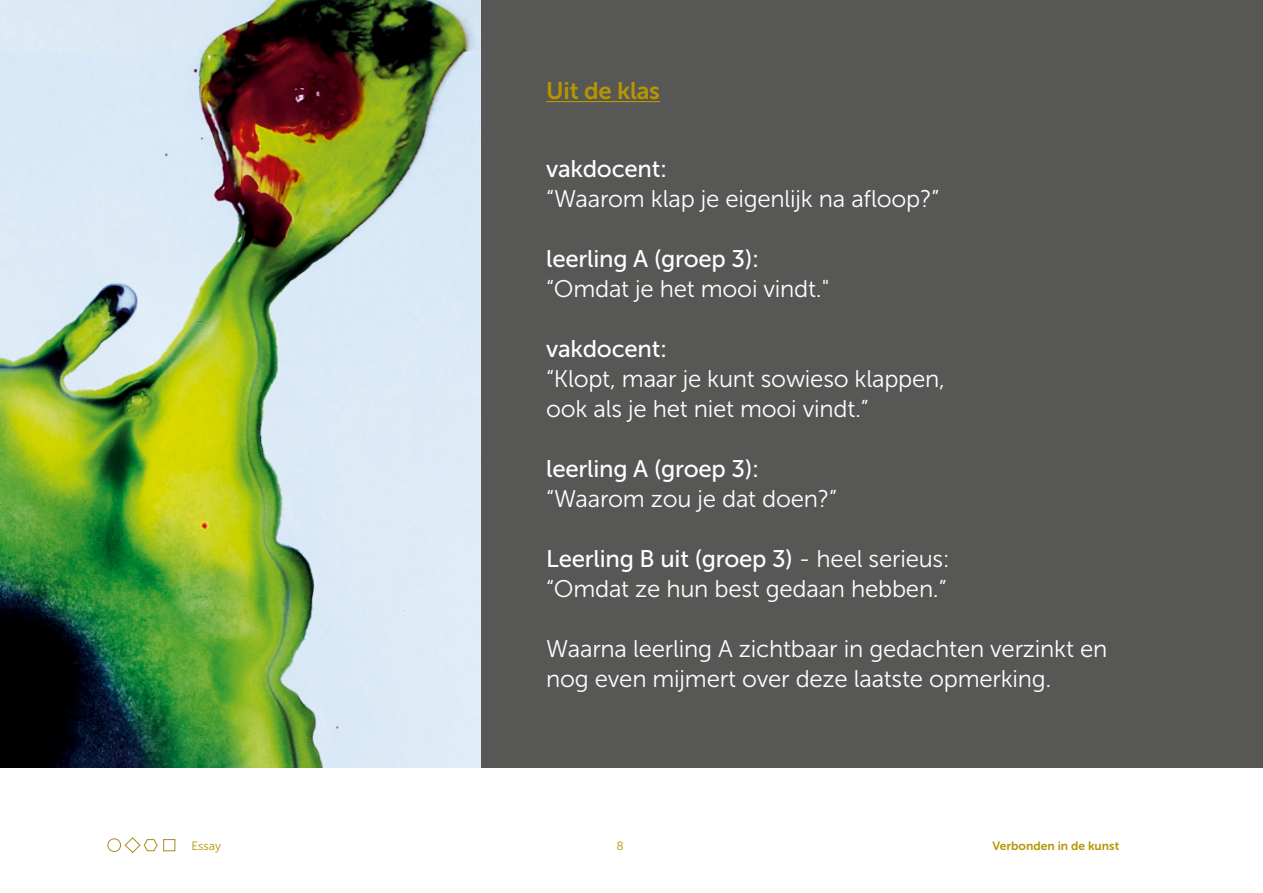
<style>
.page{position:relative;width:1263px;height:893px;background:#fff}
.page>*{position:absolute;margin:0;border:0;box-sizing:border-box;transform-origin:0 0}
.t1{font:24px/30px "Museo Sans 300";letter-spacing:-.01em;color:#fff}
.t2{font:24px "Museo Sans 500";letter-spacing:-.01em;color:#fff}
.t3{font:24px "Museo Sans 700";letter-spacing:-.01em;color:#b69500}
.t4{font:12px "Museo Sans 700";color:#b69500}
.t5{font:12px "Museo Sans 300";color:#b69500}
.s1{font-family:"Museo Sans 300"}
</style>
<div class="page">
<div style="left:108px;top:838px;width:13px;height:14px;border:1px solid #a88c20;border-radius:50%"></div>
<svg style="left:124px;top:837px;width:51px;height:16px"></svg>
<div style="left:0;top:0;width:1263px;height:767px;background:#575756"></div>
<img style="left:0;top:0;width:480px;height:767px">
<hr style="left:546px;top:101px;width:114px;height:1px;background:#b69500">
<p class="t3" style="left:546px;top:78px;width:115px">Uit de klas</p>
<p class="t2" style="left:546px;top:156px;width:122px">vakdocent:</p>
<p class="t1" style="left:546px;top:184px;width:395px">“Waarom klap je eigenlijk na afloop?”</p>
<p class="t2" style="left:546px;top:246px;width:214px">leerling A (groep 3):</p>
<p class="t1" style="left:546px;top:274px;width:285px">“Omdat je het mooi vindt."</p>
<p class="t2" style="left:546px;top:336px;width:122px">vakdocent:</p>
<p class="t1" style="left:546px;top:364px;width:400px">“Klopt, maar je kunt sowieso klappen, ook als je het niet mooi vindt.”</p>
<p class="t2" style="left:546px;top:456px;width:214px">leerling A (groep 3):</p>
<p class="t1" style="left:546px;top:484px;width:292px">“Waarom zou je dat doen?”</p>
<p class="t2" style="left:546px;top:546px;width:405px">Leerling B uit (groep 3) <span class="s1">- heel serieus:</span></p>
<p class="t1" style="left:546px;top:574px;width:402px">“Omdat ze hun best gedaan hebben.”</p>
<p class="t1" style="left:546px;top:634px;width:563px">Waarna leerling A zichtbaar in gedachten verzinkt en nog even mijmert over deze laatste opmerking.</p>
<p class="t5" style="left:191px;top:839px;width:31px">Essay</p>
<p class="t5" style="left:617px;top:839px;width:9px">8</p>
<p class="t4" style="left:992px;top:839px;width:128px">Verbonden in de kunst</p>
</div>
